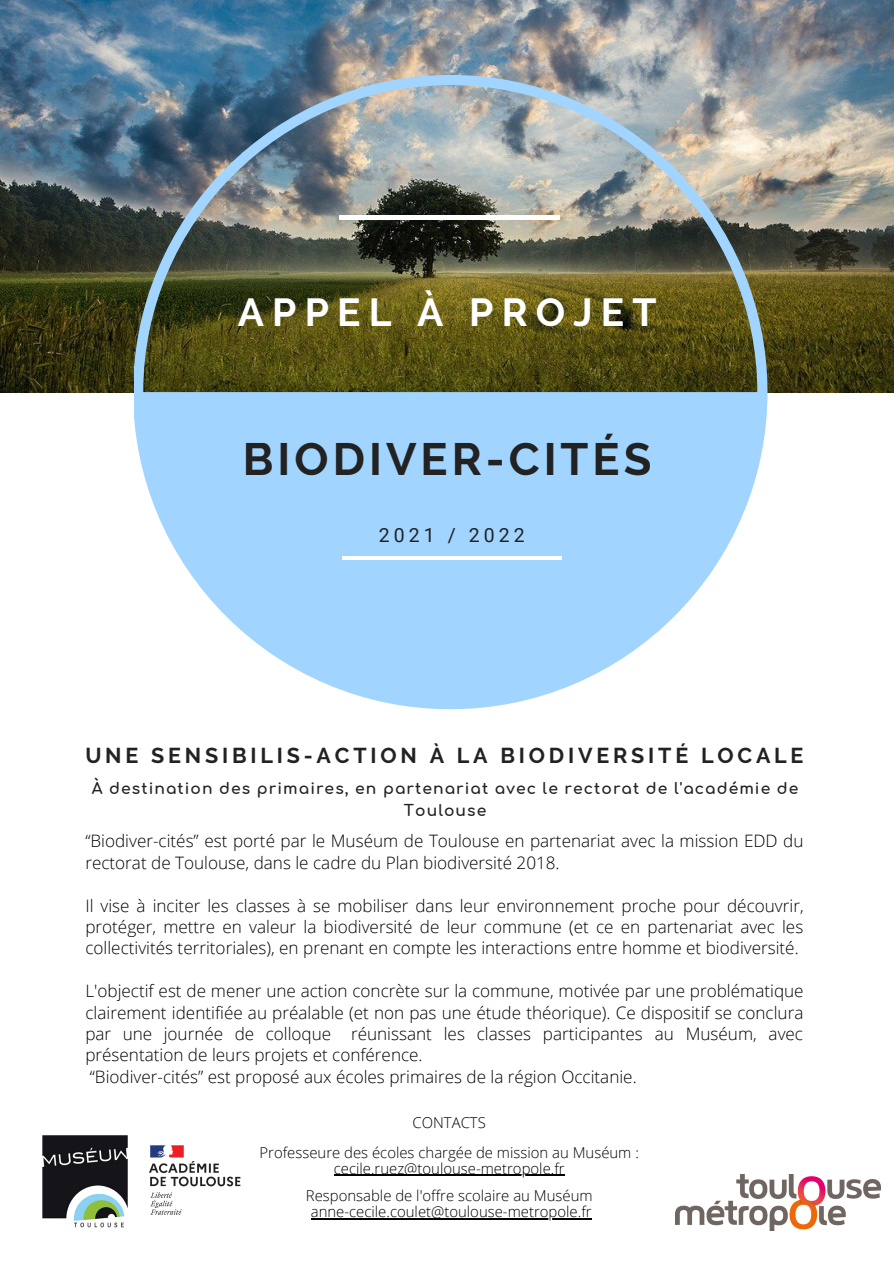
<style>
.page{position:relative;width:894px;height:1264px;background:#fff}
.page>*{position:absolute;margin:0;border:0;box-sizing:border-box;transform-origin:0 0}
.t1{font:700 45.15px "Raleway";letter-spacing:.09em;color:#222}
.t2{font:700 39px "Raleway";letter-spacing:.21em;color:#fff}
.t3{font:700 21.45px "Raleway";letter-spacing:.175em;color:#222}
.t4{font:19.5px "Roboto";letter-spacing:.21em;color:#222}
.t5{font:300 17.1px/21.5px "Open Sans";color:#000;text-align:justify}
.t6{font:700 15.45px/21.5px "Comfortaa";letter-spacing:.07em;color:#222;text-align:center}
.t7{font:300 14.85px "Open Sans";color:#000}
</style>
<div class="page">
<img style="left:0;top:0;width:893px;height:392px">
<img style="left:135px;top:75px;width:632px;height:634px">
<svg style="left:138px;top:392px;width:624px;height:312px;fill:#a1d5ff"></svg>
<hr style="left:342px;top:556px;width:220px;height:3px;background:#fff">
<hr style="left:339px;top:216px;width:220px;height:3px;background:#fff">
<img style="left:42px;top:1135px;width:86px;height:93px">
<img style="left:675px;top:1174px;width:205px;height:56px">
<img style="left:149px;top:1145px;width:92px;height:70px">
<hr style="left:334px;top:1174px;width:230px;height:1px;background:#000">
<hr style="left:311px;top:1218px;width:280px;height:1px;background:#000">
<p class="t2" style="left:238px;top:289px;width:420px">APPEL À PROJET</p>
<p class="t1" style="left:243px;top:432px;width:410px">BIODIVER-CITÉS</p>
<p class="t4" style="left:378px;top:524px;width:148px">2021 / 2022</p>
<p class="t3" style="left:85px;top:742px;width:719px">UNE SENSIBILIS-ACTION À LA BIODIVERSITÉ LOCALE</p>
<p class="t6" style="left:92px;top:778px;width:708px">À destination des primaires, en partenariat avec le rectorat de l'académie de<br>Toulouse</p>
<p class="t5" style="left:85px;top:830px;width:719px">“Biodiver-cités” est porté par le Muséum de Toulouse en partenariat avec la mission EDD du rectorat de Toulouse, dans le cadre du Plan biodiversité 2018.</p>
<p class="t5" style="left:85px;top:894px;width:719px">Il vise à inciter les classes à se mobiliser dans leur environnement proche pour découvrir, protéger, mettre en valeur la biodiversité de leur commune (et ce en partenariat avec les collectivités territoriales), en prenant en compte les interactions entre homme et biodiversité.</p>
<p class="t5" style="left:85px;top:979px;width:719px">L'objectif est de mener une action concrète sur la commune, motivée par une problématique clairement identifiée au préalable (et non pas une étude théorique). Ce dispositif se conclura par une journée de colloque réunissant les classes participantes au Muséum, avec présentation de leurs projets et conférence.</p>
<p class="t5" style="left:90px;top:1065px;width:548px">“Biodiver-cités” est proposé aux écoles primaires de la région Occitanie.</p>
<p class="t7" style="left:412px;top:1111px;width:75px">CONTACTS</p>
<p class="t7" style="left:259px;top:1142px;width:380px">Professeure des écoles chargée de mission au Muséum :</p>
<p class="t7" style="left:334px;top:1157px;width:232px">cecile.ruez@toulouse-metropole.fr</p>
<p class="t7" style="left:306px;top:1184px;width:288px">Responsable de l'offre scolaire au Muséum</p>
<p class="t7" style="left:311px;top:1201px;width:282px">anne-cecile.coulet@toulouse-metropole.fr</p>
</div>
